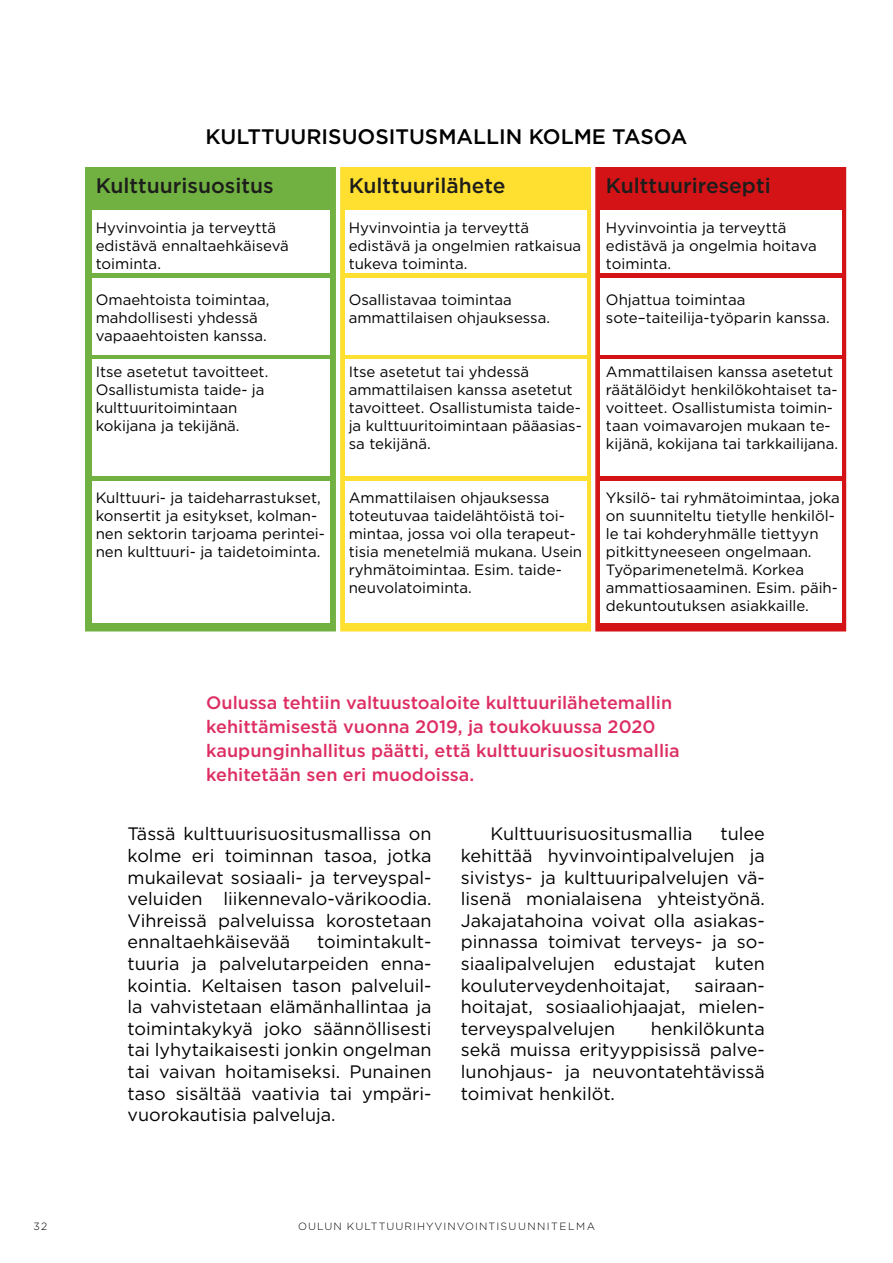
<style>
.page{position:relative;width:893px;height:1263px;background:#fff}
.page>*{position:absolute;margin:0;border:0;box-sizing:border-box;transform-origin:0 0}
.Väliotsikko_2{font:500 21px "Gotham";color:#1d1d1b}
.kaaviotsikko{font:500 21px "Gotham";color:#000}
.leipäteksti_1{font:18px/21.6px "Gotham";color:#000;text-align:justify}
.Leipäteksti_sisennet{font:18px/21.6px "Gotham";color:#000;text-align:justify}
.Nostoteksti{font:500 18px/24px "Gotham";color:#dd2e63}
.leipäteksti_1-2{font:15px/18px "Gotham";color:#000}
.t1{font:300 10.5px "Gotham";letter-spacing:.1em;color:#000}
</style>
<div class="page">
<div style="left:85px;top:167px;width:251px;height:464px;background:#70b141"></div>
<div style="left:92px;top:210px;width:238px;height:63px;background:#fff"></div>
<div style="left:92px;top:278px;width:238px;height:76px;background:#fff"></div>
<div style="left:92px;top:359px;width:238px;height:117px;background:#fff"></div>
<div style="left:92px;top:481px;width:238px;height:142px;background:#fff"></div>
<div style="left:340px;top:167px;width:251px;height:464px;background:#ffdf30;border:2px solid #ffdf30"></div>
<div style="left:345px;top:210px;width:242px;height:63px;background:#fff"></div>
<div style="left:345px;top:278px;width:242px;height:76px;background:#fff"></div>
<div style="left:345px;top:359px;width:242px;height:117px;background:#fff"></div>
<div style="left:345px;top:481px;width:242px;height:142px;background:#fff"></div>
<div style="left:595px;top:167px;width:251px;height:464px;background:#d41317;border:2px solid #d41317"></div>
<div style="left:600px;top:210px;width:242px;height:63px;background:#fff"></div>
<div style="left:600px;top:278px;width:242px;height:76px;background:#fff"></div>
<div style="left:600px;top:359px;width:242px;height:117px;background:#fff"></div>
<div style="left:600px;top:481px;width:242px;height:142px;background:#fff"></div>
<p class="kaaviotsikko" style="left:206px;top:123px;width:483px">KULTTUURISUOSITUSMALLIN KOLME TASOA</p>
<h2 class="Väliotsikko_2" style="left:96px;top:172px;width:179px">Kulttuurisuositus</h2>
<p class="leipäteksti_1-2" style="left:96px;top:218px;width:195px">Hyvinvointia ja terveyttä edistävä ennaltaehkäisevä toiminta.</p>
<p class="leipäteksti_1-2" style="left:96px;top:290px;width:175px">Omaehtoista toimintaa, mahdollisesti yhdessä vapaaehtoisten kanssa.</p>
<p class="leipäteksti_1-2" style="left:96px;top:362px;width:174px">Itse asetetut tavoitteet.</p>
<p class="leipäteksti_1-2" style="left:96px;top:380px;width:170px">Osallistumista taide- ja kulttuuritoimintaan kokijana ja tekijänä.</p>
<p class="leipäteksti_1-2" style="left:96px;top:488px;width:231px">Kulttuuri- ja taideharrastukset, konsertit ja esitykset, kolman&shy;nen sektorin tarjoama perintei&shy;nen kulttuuri- ja taidetoiminta.</p>
<h2 class="Väliotsikko_2" style="left:349px;top:172px;width:158px">Kulttuurilähete</h2>
<p class="leipäteksti_1-2" style="left:349px;top:218px;width:234px">Hyvinvointia ja terveyttä edistävä ja ongelmien ratkaisua tukeva toiminta.</p>
<p class="leipäteksti_1-2" style="left:349px;top:290px;width:203px">Osallistavaa toimintaa ammattilaisen ohjauksessa.</p>
<p class="leipäteksti_1-2" style="left:349px;top:362px;width:235px">Itse asetetut tai yhdessä ammattilaisen kanssa asetetut tavoitteet. Osallistumista taide&shy;ja kulttuuritoimintaan pääasias&shy;sa tekijänä.</p>
<p class="leipäteksti_1-2" style="left:349px;top:488px;width:235px">Ammattilaisen ohjauksessa toteutuvaa taidelähtöistä toi&shy;mintaa, jossa voi olla terapeut&shy;tisia menetelmiä mukana. Usein ryhmätoimintaa. Esim. taide&shy;neuvolatoiminta.</p>
<h2 class="Väliotsikko_2" style="left:606px;top:172px;width:166px">Kulttuuriresepti</h2>
<p class="leipäteksti_1-2" style="left:606px;top:218px;width:212px">Hyvinvointia ja terveyttä edistävä ja ongelmia hoitava toiminta.</p>
<p class="leipäteksti_1-2" style="left:606px;top:290px;width:225px">Ohjattua toimintaa sote–taiteilija-työparin kanssa.</p>
<p class="leipäteksti_1-2" style="left:606px;top:362px;width:234px">Ammattilaisen kanssa asetetut räätälöidyt henkilökohtaiset ta&shy;voitteet. Osallistumista toimin&shy;taan voimavarojen mukaan te&shy;kijänä, kokijana tai tarkkailijana.</p>
<p class="leipäteksti_1-2" style="left:606px;top:488px;width:235px">Yksilö- tai ryhmätoimintaa, joka on suunniteltu tietylle henkilöl&shy;le tai kohderyhmälle tiettyyn pitkittyneeseen ongelmaan.<br>Työparimenetelmä. Korkea ammattiosaaminen. Esim. päih&shy;dekuntoutuksen asiakkaille.</p>
<h4 class="Nostoteksti" style="left:206px;top:690px;width:475px">Oulussa tehtiin valtuustoaloite kulttuurilähetemallin kehittämisestä vuonna 2019, ja toukokuussa 2020 kaupunginhallitus päätti, että kulttuurisuositusmallia kehitetään sen eri muodoissa.</h4>
<p class="leipäteksti_1" style="left:128px;top:823px;width:306px">Tässä kulttuurisuositusmallissa on kolme eri toiminnan tasoa, jotka mukailevat sosiaali- ja terveyspal&shy;veluiden liikennevalo-värikoodia.<br>Vihreissä palveluissa korostetaan ennaltaehkäisevää</p>
<p class="leipäteksti_1" style="left:128px;top:931px;width:306px;text-indent:190px">toimintakult&shy;tuuria ja palvelutarpeiden enna&shy;kointia. Keltaisen tason palveluil&shy;la vahvistetaan elämänhallintaa ja toimintakykyä joko säännöllisesti tai lyhytaikaisesti jonkin ongelman tai vaivan hoitamiseksi. Punainen taso sisältää vaativia tai ympäri&shy;vuorokautisia palveluja.</p>
<p class="Leipäteksti_sisennet" style="left:461px;top:823px;width:306px;text-indent:260px">tulee kehittää hyvinvointipalvelujen ja sivistys- ja kulttuuripalvelujen vä&shy;lisenä monialaisena yhteistyönä.<br>Jakajatahoina voivat olla asiakas&shy;pinnassa toimivat terveys- ja so&shy;siaalipalvelujen edustajat kuten kouluterveydenhoitajat,</p>
<p class="Leipäteksti_sisennet" style="left:491px;top:823px;width:204px">Kulttuurisuositusmallia</p>
<p class="Leipäteksti_sisennet" style="left:461px;top:974px;width:306px;text-indent:234px">sairaan&shy;hoitajat, sosiaaliohjaajat, mielen&shy;terveyspalvelujen</p>
<p class="Leipäteksti_sisennet" style="left:461px;top:1017px;width:306px;text-indent:190px">henkilökunta sekä muissa erityyppisissä palve&shy;lunohjaus- ja neuvontatehtävissä toimivat henkilöt.</p>
<p class="t1" style="left:34px;top:1219px;width:15px">32</p>
<p class="t1" style="left:298px;top:1219px;width:298px">OULUN KULTTUURIHYVINVOINTISUUNNITELMA</p>
</div>
